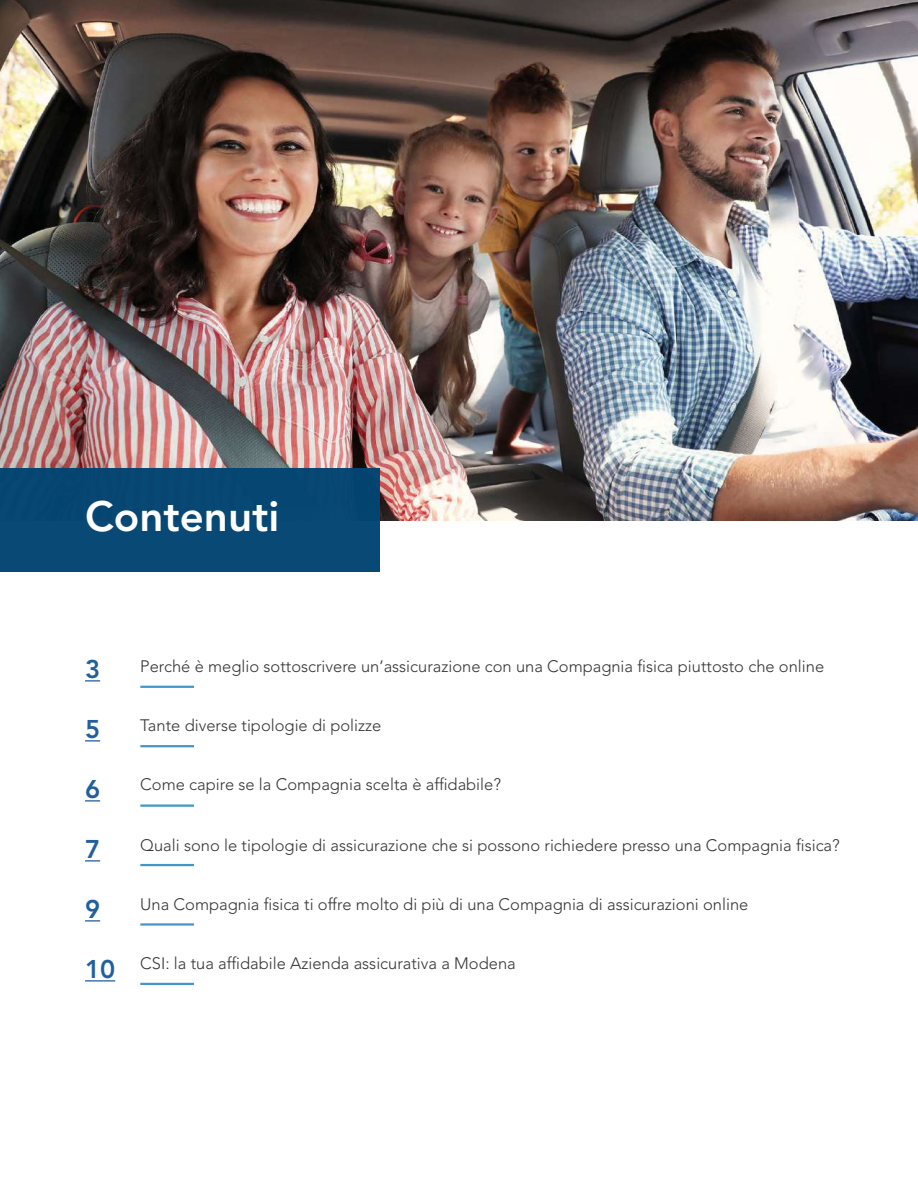
<style>
.page{position:relative;width:918px;height:1188px;background:#fff}
.page>*{position:absolute;margin:0;border:0;box-sizing:border-box;transform-origin:0 0}
.t1{font:800 42px "Avenir LT Std";color:#fff}
.t2{font:800 25.5px "Avenir LT Std";color:#215f9f}
.t3{font:300 16.5px "Avenir LT Std";color:#363536}
</style>
<div class="page">
<hr style="left:140px;top:864px;width:54px;height:2px;background:#4297ca">
<hr style="left:140px;top:923px;width:54px;height:3px;background:#4297ca">
<hr style="left:140px;top:983px;width:54px;height:2px;background:#4297ca">
<hr style="left:140px;top:686px;width:54px;height:2px;background:#4297ca">
<hr style="left:140px;top:745px;width:54px;height:2px;background:#4297ca">
<hr style="left:140px;top:805px;width:54px;height:2px;background:#4297ca">
<img style="left:0;top:0;width:918px;height:520px">
<div style="left:0;top:468px;width:380px;height:104px;background:#034572"></div>
<svg style="left:85px;top:680px;width:15px;height:2px"></svg>
<svg style="left:85px;top:740px;width:15px;height:2px"></svg>
<svg style="left:85px;top:800px;width:15px;height:2px"></svg>
<svg style="left:85px;top:860px;width:15px;height:2px"></svg>
<svg style="left:85px;top:920px;width:15px;height:2px"></svg>
<hr style="left:85px;top:980px;width:30px;height:2px;background:#215f9f">
<h1 class="t1" style="left:85px;top:492px;width:196px">Contenuti</h1>
<h2 class="t2" style="left:85px;top:654px;width:17px">3</h2>
<p class="t3" style="left:140px;top:656px;width:685px">Perché è meglio sottoscrivere un’assicurazione con una Compagnia fisica piuttosto che online</p>
<h2 class="t2" style="left:85px;top:714px;width:17px">5</h2>
<p class="t3" style="left:140px;top:716px;width:243px">Tante diverse tipologie di polizze</p>
<h2 class="t2" style="left:85px;top:774px;width:17px">6</h2>
<p class="t3" style="left:140px;top:775px;width:362px">Come capire se la Compagnia scelta è affidabile?</p>
<h2 class="t2" style="left:85px;top:834px;width:17px">7</h2>
<p class="t3" style="left:140px;top:835px;width:701px">Quali sono le tipologie di assicurazione che si possono richiedere presso una Compagnia fisica?</p>
<h2 class="t2" style="left:85px;top:894px;width:17px">9</h2>
<p class="t3" style="left:140px;top:895px;width:610px">Una Compagnia fisica ti offre molto di più di una Compagnia di assicurazioni online</p>
<h2 class="t2" style="left:85px;top:954px;width:32px">10</h2>
<p class="t3" style="left:140px;top:954px;width:377px">CSI: la tua affidabile Azienda assicurativa a Modena</p>
</div>
